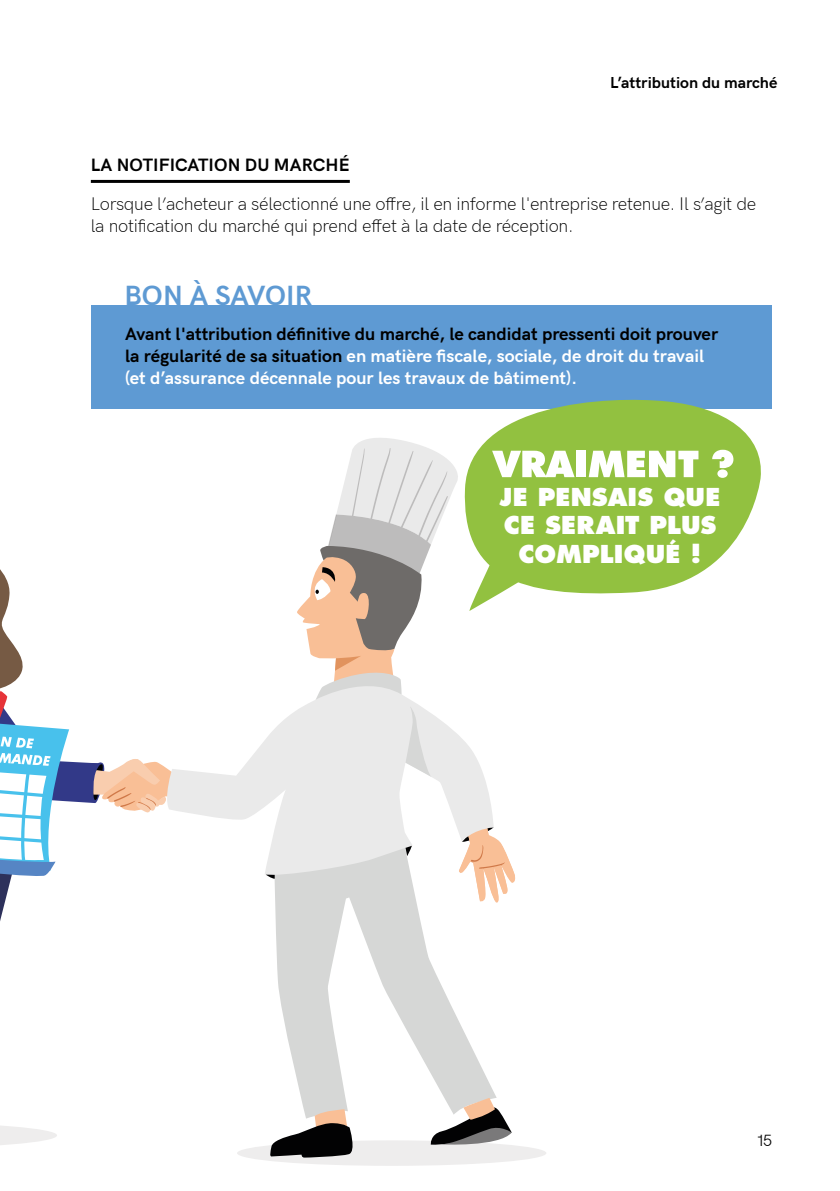
<style>
.page{position:relative;width:840px;height:1191px;background:#fff}
.page>*{position:absolute;margin:0;border:0;box-sizing:border-box;transform-origin:0 0}
.t1{font:700 28px "HK Grotesk";letter-spacing:.005em;color:#5e9ad3}
.t2{font:800 24px/28.8px "Futura";letter-spacing:.005em;color:#fff;text-align:center}
.t3{font:700 18px/22px "HK Grotesk";color:#000}
.t4{font:300 18px/22px "HK Grotesk";letter-spacing:-.015em;color:#000}
.t5{font:700 16px "HK Grotesk";color:#000}
.t6{font:16px "HK Grotesk";color:#000}
.s1{color:#fff}
</style>
<div class="page">
<hr style="left:91px;top:180px;width:258px;height:3px;background:#000">
<div style="left:91px;top:305px;width:680px;height:104px;background:#5e9ad3"></div>
<div style="left:237px;top:1140px;width:309px;height:25px;background:#eeeded;border-radius:50%"></div>
<svg style="left:500px;top:399px;width:261px;height:195px;fill:#92c140"></svg>
<div style="left:576px;top:451px;width:9px;height:26px;background:#fff"></div>
<svg style="left:588px;top:451px;width:110px;height:26px"></svg>
<svg style="left:711px;top:450px;width:22px;height:28px"></svg>
<svg style="left:0;top:430px;width:574px;height:727px"></svg>
<p class="t5" style="left:609px;top:71px;width:169px">L’attribution du marché</p>
<p class="t3" style="left:91px;top:153px;width:260px">LA NOTIFICATION DU MARCHÉ</p>
<p class="t4" style="left:91px;top:192px;width:666px">Lorsque l’acheteur a sélectionné une offre, il en informe l'entreprise retenue. Il s’agit de la notification du marché qui prend effet à la date de réception.</p>
<h1 class="t1" style="left:124px;top:274px;width:189px">BON À SAVOIR</h1>
<p class="t3" style="left:125px;top:322px;width:594px">Avant l'attribution définitive du marché, le candidat pressenti doit prouver la régularité de sa situation <span class="s1">en matière fiscale, sociale, de droit du travail (et d’assurance décennale pour les travaux de bâtiment).</span></p>
<h2 class="t2" style="left:499px;top:482px;width:222px">JE PENSAIS QUE<br>CE SERAIT PLUS<br>COMPLIQUÉ !</h2>
<p class="t6" style="left:755px;top:1128px;width:17px">15</p>
</div>
